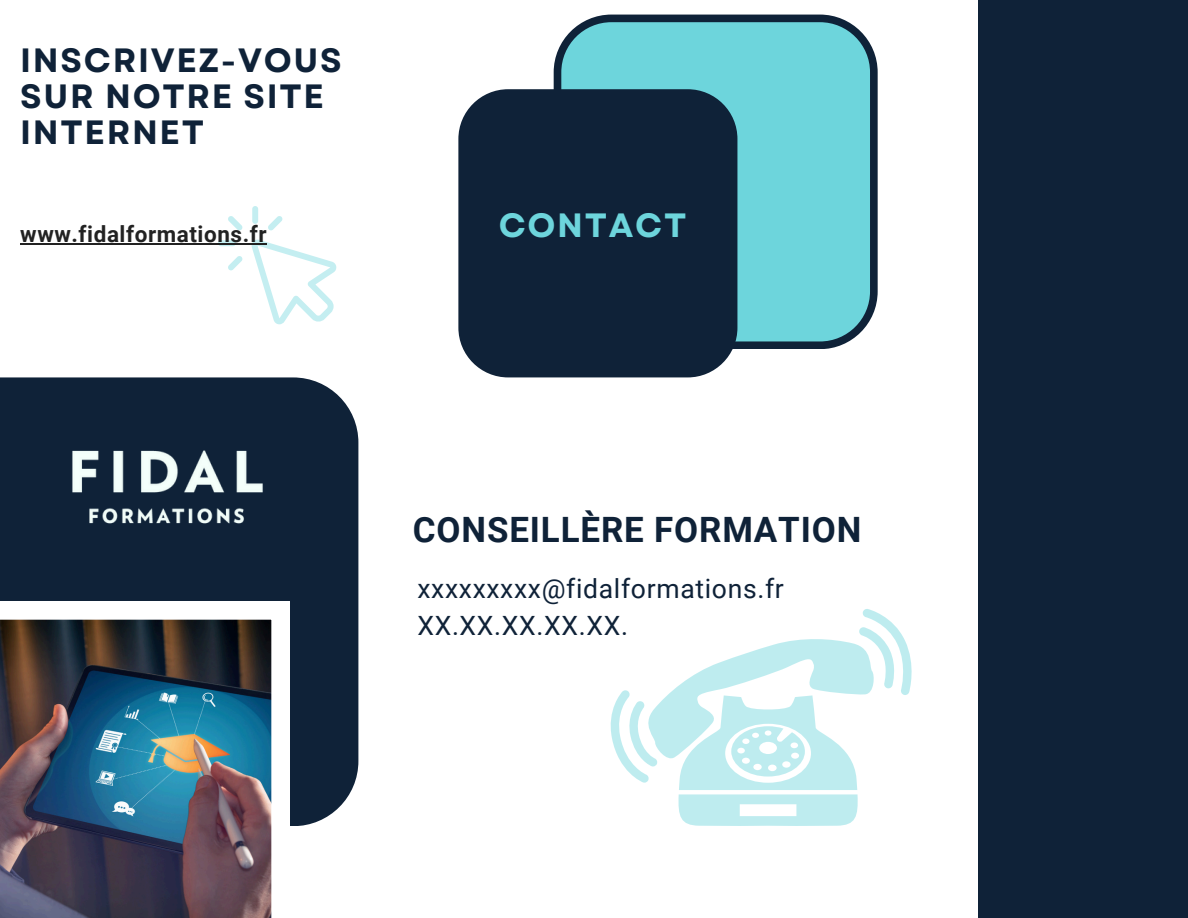
<style>
.page{position:relative;width:1188px;height:918px;background:#fff}
.page>*{position:absolute;margin:0;border:0;box-sizing:border-box;transform-origin:0 0}
.t1{font:700 34.95px "Roboto";letter-spacing:.025em;color:#0f2238}
.t2{font:700 33.6px/36px "Garet";letter-spacing:.05em;color:#0f2238}
.t3{font:700 33.6px "Garet";letter-spacing:.05em;color:#6dd5dc}
.t4{font:26.55px/37px "Roboto";letter-spacing:.025em;color:#0f2238}
.t5{font:700 22.5px "Roboto";letter-spacing:.025em;color:#222}
</style>
<div class="page">
<div style="left:978px;top:0;width:210px;height:918px;background:#0f2238"></div>
<div style="left:0;top:377px;width:358px;height:449px;background:#0f2238"></div>
<svg style="left:251px;top:239px;width:85px;height:85px"></svg>
<svg style="left:228px;top:216px;width:15px;height:14px"></svg>
<svg style="left:268px;top:216px;width:15px;height:14px"></svg>
<svg style="left:228px;top:256px;width:15px;height:14px"></svg>
<svg style="left:218px;top:240px;width:18px;height:6px"></svg>
<div style="left:252px;top:206px;width:6px;height:18px;background:#c4eef1;border-radius:3px"></div>
<img style="left:57px;top:433px;width:221px;height:107px">
<svg style="left:611px;top:609px;width:301px;height:217px"></svg>
<img style="left:0;top:602px;width:289px;height:316px">
<svg style="left:554px;top:15px;width:324px;height:334px;background:#69c5cd"></svg>
<div style="left:458px;top:89px;width:279px;height:288px;background:#0f2238"></div>
<hr style="left:20px;top:244px;width:247px;height:1px;background:#222">
<p class="t2" style="left:20px;top:42px;width:323px">INSCRIVEZ-VOUS<br>SUR NOTRE SITE<br>INTERNET</p>
<h3 class="t5" style="left:20px;top:222px;width:248px">www.fidalformations.fr</h3>
<p class="t3" style="left:499px;top:201px;width:189px">CONTACT</p>
<p class="t1" style="left:413px;top:510px;width:450px">CONSEILLÈRE FORMATION</p>
<p class="t4" style="left:417px;top:571px;width:368px">xxxxxxxxx@fidalformations.fr<br>XX.XX.XX.XX.XX.</p>
</div>
